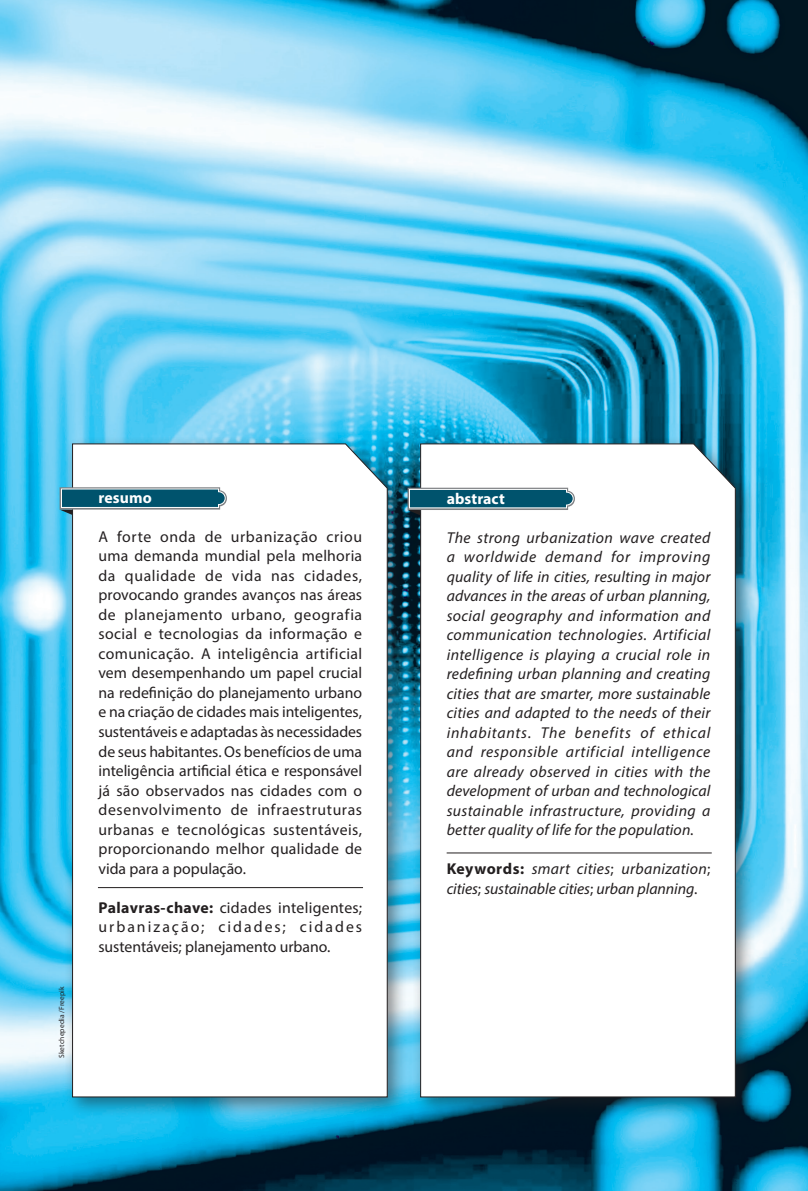
<style>
.page{position:relative;width:808px;height:1191px;background:#fff}
.page>*{position:absolute;margin:0;border:0;box-sizing:border-box;transform-origin:0 0}
.t1{font:15.75px/19.5px "Myriad Pro";letter-spacing:.005em;color:#231f20;text-align:justify}
.t2{font:italic 15.75px/19.5px "Myriad Pro";letter-spacing:.005em;color:#231f20;text-align:justify}
.t3{font:700 15.75px "Myriad Pro";letter-spacing:.005em;color:#fff}
.t4{font:7.5px "Myriad Pro";letter-spacing:.015em;color:#231f20}
.s1{font-weight:700}
.s2{font-style:normal}
.s3{font-weight:700;font-style:normal}
</style>
<div class="page">
<img style="left:0;top:0;width:808px;height:1191px">
<div style="left:412px;top:435px;width:343px;height:682px;background:#231f20;opacity:.5"></div>
<svg style="left:420px;top:443px;width:316px;height:654px"></svg>
<hr style="left:447px;top:852px;width:265px;height:1px;background:#231f20">
<div style="left:64px;top:435px;width:343px;height:682px;background:#231f20;opacity:.5"></div>
<svg style="left:72px;top:443px;width:316px;height:654px"></svg>
<svg style="left:60px;top:487px;width:167px;height:28px"></svg>
<svg style="left:408px;top:488px;width:167px;height:27px"></svg>
<hr style="left:98px;top:887px;width:265px;height:1px;background:#231f20">
<p class="t4" style="left:57px;top:1058px;width:73px;rotate:-90deg">Sketchepedia /Freepik</p>
<p class="t3" style="left:98px;top:487px;width:55px">resumo</p>
<p class="t1" style="left:98px;top:526px;width:265px">A forte onda de urbanização criou uma demanda mundial pela melhoria da qualidade de vida nas cidades, provocando grandes avanços nas áreas de planejamento urbano, geografia social e tecnologias da informação e comunicação. A inteligência artificial vem desempenhando um papel crucial na redefinição do planejamento urbano e na criação de cidades mais inteligentes, sustentáveis e adaptadas às necessidades de seus habitantes. Os benefícios de uma inteligência artificial ética e responsável já são observados nas cidades com o desenvolvimento de infraestruturas urbanas e tecnológicas sustentáveis, proporcionando melhor qualidade de vida para a população.</p>
<p class="t1" style="left:98px;top:897px;width:265px"><span class="s1">Palavras-chave:</span> cidades inteligentes; urbanização; cidades; cidades sustentáveis; planejamento urbano.</p>
<p class="t3" style="left:447px;top:488px;width:60px">abstract</p>
<p class="t2" style="left:447px;top:527px;width:265px">The strong urbanization wave created a worldwide demand for improving quality of life in cities, resulting in major advances in the areas of urban planning, social geography and information and communication technologies. Artificial intelligence is playing a crucial role in redefining urban planning and creating cities that are smarter, more sustainable cities and adapted to the needs of their inhabitants. The benefits of ethical and responsible artificial intelligence are already observed in cities with the development of urban and technological sustainable infrastructure, providing a better quality of life for the population<span class="s2">.</span></p>
<p class="t2" style="left:447px;top:859px;width:265px"><span class="s3">Keywords:</span> smart cities<span class="s2">;</span> urbanization<span class="s2">; </span>cities<span class="s2">;</span> sustainable cities<span class="s2">;</span> urban planning<span class="s2">.</span></p>
</div>
